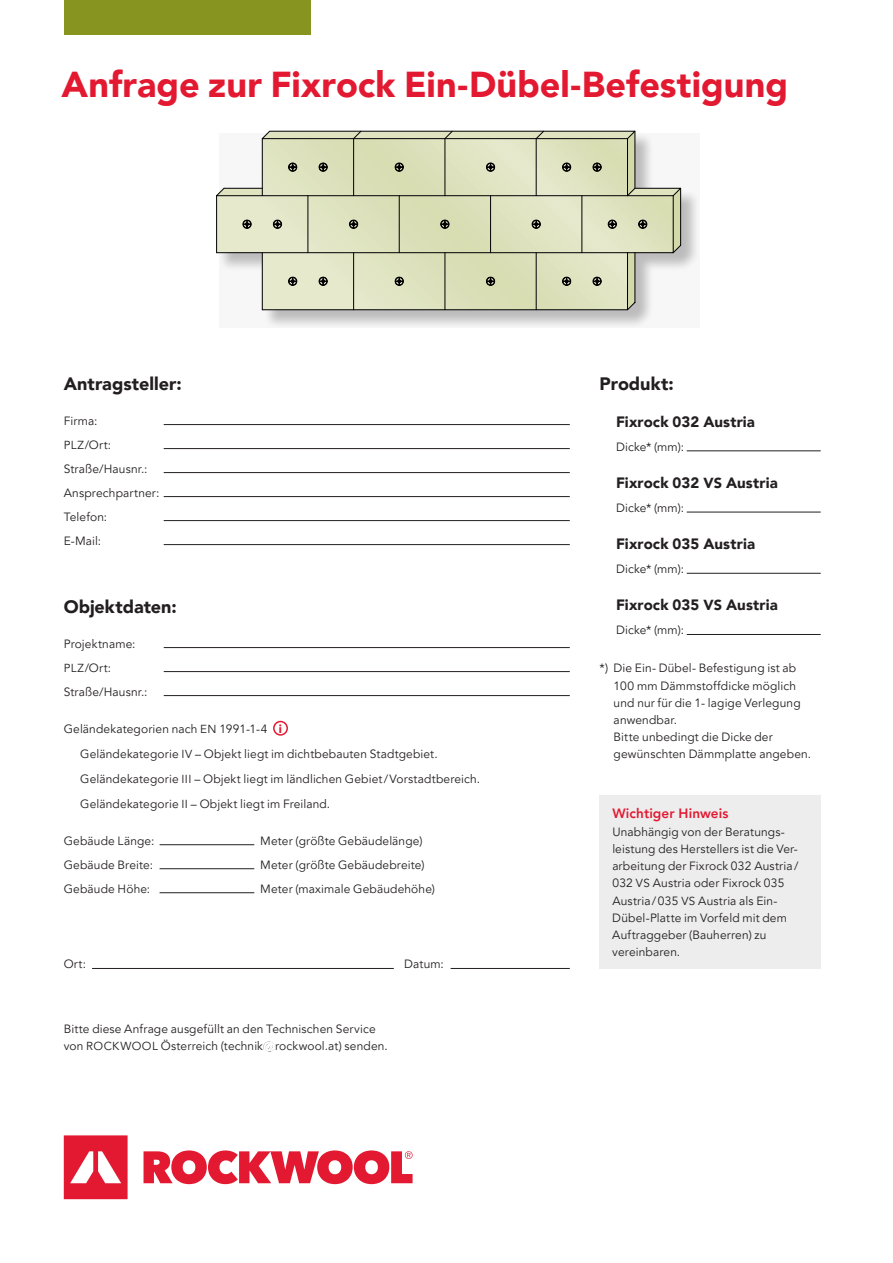
<style>
.page{position:relative;width:893px;height:1263px;background:#fff}
.page>*{position:absolute;margin:0;border:0;box-sizing:border-box;transform-origin:0 0}
.t1{font:900 36px "Avenir LT Pro";color:#e21931}
.t2{font:900 18px "Avenir LT Pro";color:#231f20}
.t3{font:900 15px "Avenir LT Pro";letter-spacing:.01em;color:#231f20}
.t4{font:800 13.5px "Avenir LT Pro";letter-spacing:.01em;color:#e21931}
.t5{font:12px/17.2px "Avenir LT Pro";letter-spacing:.01em;color:#231f20}
.s1{font-size:11.7px}
.s2{font-weight:900;color:#e21931}
.s3{font-family:"Arial";font-size:11.4px}
.s4{font-size:14.55px}
</style>
<div class="page">
<svg style="left:64px;top:1135px;width:349px;height:64px"></svg>
<hr style="left:92px;top:968px;width:302px;height:1px;background:#231f20">
<hr style="left:451px;top:968px;width:119px;height:1px;background:#231f20">
<hr style="left:164px;top:424px;width:406px;height:1px;background:#231f20">
<hr style="left:164px;top:448px;width:406px;height:1px;background:#231f20">
<hr style="left:164px;top:472px;width:406px;height:1px;background:#231f20">
<hr style="left:164px;top:496px;width:406px;height:1px;background:#231f20">
<hr style="left:164px;top:520px;width:406px;height:1px;background:#231f20">
<hr style="left:164px;top:544px;width:406px;height:1px;background:#231f20">
<hr style="left:164px;top:647px;width:406px;height:1px;background:#231f20">
<hr style="left:164px;top:671px;width:406px;height:1px;background:#231f20">
<hr style="left:164px;top:695px;width:406px;height:1px;background:#231f20">
<hr style="left:687px;top:450px;width:134px;height:1px;background:#231f20">
<div style="left:273px;top:721px;width:15px;height:15px;border:2px solid #e21931;border-radius:50%"></div>
<hr style="left:687px;top:512px;width:134px;height:1px;background:#231f20">
<hr style="left:687px;top:573px;width:134px;height:1px;background:#231f20">
<hr style="left:687px;top:634px;width:134px;height:1px;background:#231f20">
<hr style="left:160px;top:844px;width:94px;height:1px;background:#231f20">
<hr style="left:160px;top:868px;width:94px;height:1px;background:#231f20">
<hr style="left:160px;top:892px;width:94px;height:1px;background:#231f20">
<div style="left:64px;top:0;width:246px;height:34px;background:#87941f"></div>
<svg style="left:262px;top:188px;width:436px;height:139px"></svg>
<svg style="left:224px;top:131px;width:457px;height:179px;background:#d5d8bb"></svg>
<div style="left:600px;top:795px;width:221px;height:174px;background:#ededee"></div>
<h1 class="t1" style="left:62px;top:63px;width:728px">Anfrage zur Fixrock Ein-Dübel-Befestigung</h1>
<h2 class="t2" style="left:64px;top:373px;width:119px">Antragsteller:</h2>
<p class="t5" style="left:64px;top:409px;width:97px;line-height:24px">Firma:<br><span class="s1">PLZ</span>/Ort:<br>Straße/Hausnr.:<br>Ansprechpartner:<br>Telefon:<br>E-Mail:</p>
<h2 class="t2" style="left:64px;top:596px;width:114px">Objektdaten:</h2>
<p class="t5" style="left:64px;top:632px;width:85px;line-height:24px">Projektname:<br><span class="s1">PLZ</span>/Ort:<br>Straße/Hausnr.:</p>
<p class="t5" style="left:80px;top:716px;width:401px;line-height:25px;text-indent:-16px">Geländekategorien nach <span class="s1">EN</span> 1991-1-4 <span class="s2">i<br></span>Geländekategorie <span class="s1">IV</span> – Objekt liegt im dichtbebauten Stadtgebiet.<br>Geländekategorie <span class="s1">III</span> – Objekt liegt im ländlichen Gebiet/Vorstadtbereich.<br>Geländekategorie <span class="s1">II</span> – Objekt liegt im Freiland.</p>
<p class="t5" style="left:64px;top:832px;width:92px">Gebäude Länge:</p>
<p class="t5" style="left:260px;top:832px;width:164px">Meter (größte Gebäudelänge)</p>
<p class="t5" style="left:64px;top:856px;width:91px">Gebäude Breite:</p>
<p class="t5" style="left:260px;top:856px;width:166px">Meter (größte Gebäudebreite)</p>
<p class="t5" style="left:64px;top:880px;width:88px">Gebäude Höhe:</p>
<p class="t5" style="left:260px;top:880px;width:176px">Meter (maximale Gebäudehöhe)</p>
<p class="t5" style="left:64px;top:956px;width:24px">Ort:</p>
<p class="t5" style="left:404px;top:956px;width:41px">Datum:</p>
<p class="t5" style="left:64px;top:1020px;width:326px">Bitte diese Anfrage ausgefüllt an den Technischen Service von <span class="s1">ROCKWOOL</span> Österreich (technik<span class="s3">@</span>rockwool.at) senden.</p>
<h2 class="t2" style="left:600px;top:373px;width:76px">Produkt:</h2>
<p class="t3" style="left:616px;top:412px;width:140px">Fixrock 032 Austria</p>
<p class="t5" style="left:616px;top:438px;width:69px">Dicke* (mm):</p>
<p class="t3" style="left:616px;top:474px;width:163px">Fixrock 032 <span class="s4">VS</span> Austria</p>
<p class="t5" style="left:616px;top:499px;width:69px">Dicke* (mm):</p>
<p class="t3" style="left:616px;top:535px;width:141px">Fixrock 035 Austria</p>
<p class="t5" style="left:616px;top:561px;width:69px">Dicke* (mm):</p>
<p class="t3" style="left:616px;top:596px;width:163px">Fixrock 035 <span class="s4">VS</span> Austria</p>
<p class="t5" style="left:616px;top:622px;width:69px">Dicke* (mm):</p>
<p class="t5" style="left:614px;top:660px;width:199px;text-indent:-14px">*) Die Ein- Dübel- Befestigung ist ab<br>100 mm Dämmstoffdicke möglich und nur für die 1- lagige Verlegung anwendbar.<br>Bitte unbedingt die Dicke der gewünschten Dämmplatte angeben.</p>
<p class="t4" style="left:612px;top:806px;width:118px">Wichtiger Hinweis</p>
<p class="t5" style="left:612px;top:823px;width:188px">Unabhängig von der Beratungs&shy;leistung des Herstellers ist die Ver&shy;arbeitung der Fixrock 032 Austria/<br>032 <span class="s1">VS</span> Austria oder Fixrock 035<br>Austria/035 <span class="s1">VS</span> Austria als Ein-<br>Dübel-Platte im Vorfeld mit dem<br>Auftraggeber (Bauherren) zu vereinbaren.</p>
</div>
